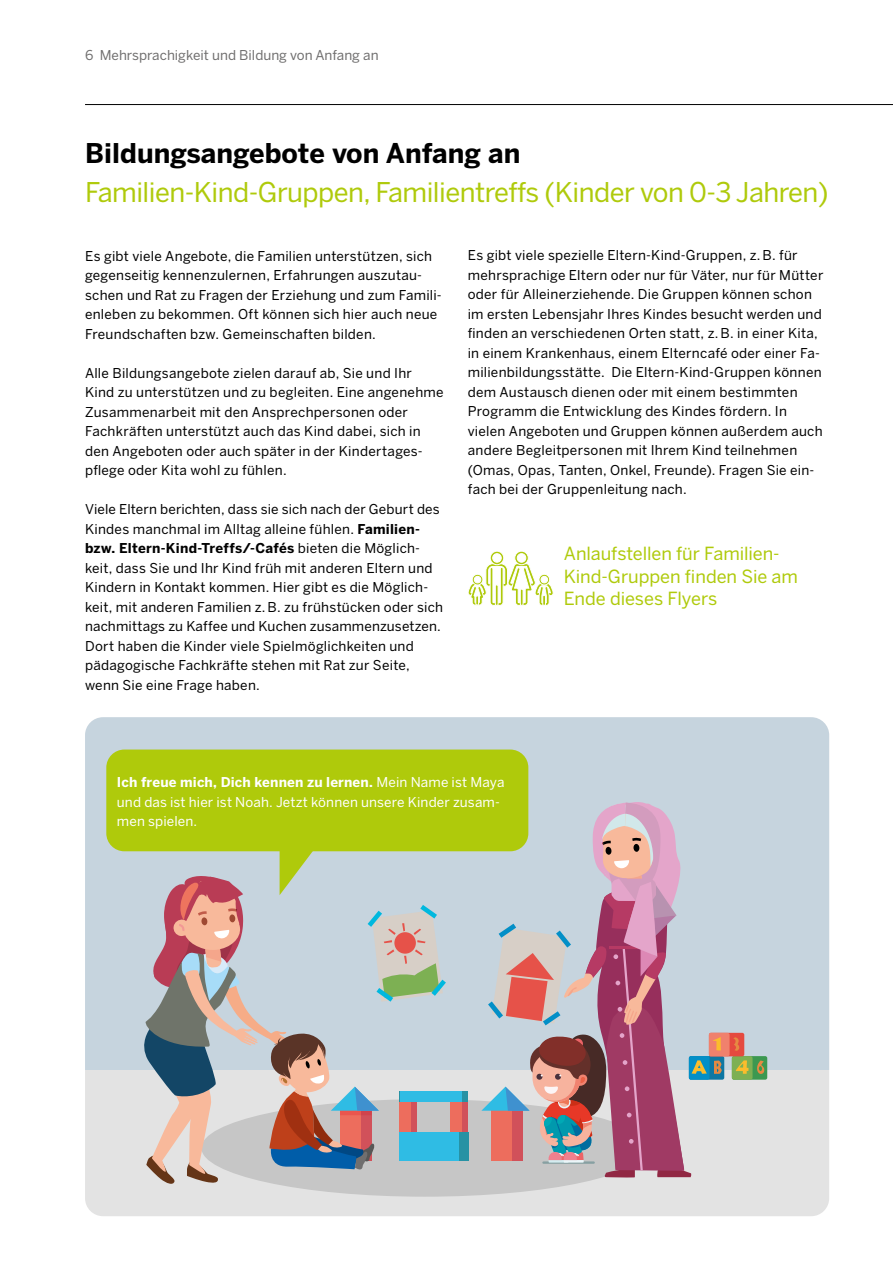
<style>
.page{position:relative;width:893px;height:1263px;background:#fff}
.page>*{position:absolute;margin:0;border:0;box-sizing:border-box;transform-origin:0 0}
.t1{font:27px "Benton Sans";letter-spacing:-.02em;color:#afca0b}
.t2{font:700 27px "Benton Sans";color:#000}
.t3{font:18px/22.5px "Benton Sans";letter-spacing:-.005em;color:#afca0b}
.t4{font:13.5px/19.5px "Benton Sans";letter-spacing:.02em;color:#000}
.t5{font:13.5px/19.5px "Benton Sans";letter-spacing:.01em;color:#fff}
.t6{font:13.5px "Benton Sans";color:#706f6f}
.s1{font-weight:700}
</style>
<div class="page">
<hr style="left:85px;top:104px;width:808px;height:1px;background:#000">
<div style="left:85px;top:717px;width:744px;height:499px;background:#e3e3e3;border-radius:18px"></div>
<div style="left:85px;top:717px;width:744px;height:352px;background:#c6d4de"></div>
<svg style="left:468px;top:551px;width:86px;height:55px"></svg>
<div style="left:106px;top:749px;width:422px;height:102px;background:#afca0b;border-radius:18px"></div>
<div style="left:201px;top:1099px;width:447px;height:98px;background:#c6c6c6;border-radius:50%"></div>
<div style="left:450px;top:1101px;width:18px;height:31px;background:#d1515a"></div>
<div style="left:450px;top:1101px;width:12px;height:31px;background:#ed6d5d"></div>
<div style="left:409px;top:1132px;width:59px;height:28px;background:#2792a4"></div>
<div style="left:400px;top:1132px;width:59px;height:28px;background:#2fbce4"></div>
<div style="left:400px;top:1091px;width:68px;height:10px;background:#2792a4"></div>
<div style="left:400px;top:1091px;width:62px;height:10px;background:#2fbce4"></div>
<div style="left:689px;top:1056px;width:35px;height:24px;background:#0f77a2;border-radius:2px"></div>
<div style="left:689px;top:1056px;width:20px;height:24px;background:#038fc7;border-radius:2px"></div>
<svg style="left:714px;top:1060px;width:8px;height:14px"></svg>
<div style="left:732px;top:1056px;width:35px;height:24px;background:#3c9850;border-radius:2px"></div>
<div style="left:732px;top:1056px;width:20px;height:24px;background:#7db053;border-radius:2px"></div>
<svg style="left:736px;top:1060px;width:12px;height:14px"></svg>
<svg style="left:757px;top:1060px;width:7px;height:14px"></svg>
<div style="left:709px;top:1033px;width:35px;height:23px;background:#e54a3f;border-radius:2px"></div>
<div style="left:709px;top:1033px;width:21px;height:23px;background:#f0816d;border-radius:2px"></div>
<svg style="left:713px;top:1037px;width:8px;height:13px"></svg>
<svg style="left:733px;top:1037px;width:6px;height:14px"></svg>
<svg style="left:143px;top:851px;width:315px;height:335px"></svg>
<svg style="left:481px;top:800px;width:226px;height:378px"></svg>
<p class="t6" style="left:85px;top:47px;width:295px">6 Mehrsprachigkeit und Bildung von Anfang an</p>
<h1 class="t2" style="left:85px;top:137px;width:437px">Bildungsangebote von Anfang an</h1>
<h1 class="t1" style="left:85px;top:176px;width:745px">Familien-Kind-Gruppen, Familientreffs (Kinder von 0-3 Jahren)</h1>
<p class="t4" style="left:85px;top:246px;width:358px">Es gibt viele Angebote, die Familien unterstützen, sich gegenseitig kennenzulernen, Erfahrungen auszutau&shy;schen und Rat zu Fragen der Erziehung und zum Famili&shy;enleben zu bekommen. Oft können sich hier auch neue Freundschaften bzw. Gemeinschaften bilden.</p>
<p class="t4" style="left:85px;top:363px;width:360px">Alle Bildungsangebote zielen darauf ab, Sie und Ihr Kind zu unterstützen und zu begleiten. Eine angenehme Zusammenarbeit mit den Ansprechpersonen oder Fachkräften unterstützt auch das Kind dabei, sich in den Angeboten oder auch später in der Kindertages&shy;pflege oder Kita wohl zu fühlen.</p>
<p class="t4" style="left:85px;top:499px;width:359px">Viele Eltern berichten, dass sie sich nach der Geburt des Kindes manchmal im Alltag alleine fühlen. <span class="s1">Familien&shy;bzw. Eltern-Kind-Treffs/-Cafés</span> bieten die Möglich&shy;keit, dass Sie und Ihr Kind früh mit anderen Eltern und Kindern in Kontakt kommen. Hier gibt es die Möglich&shy;keit, mit anderen Familien z.B. zu frühstücken oder sich nachmittags zu Kaffee und Kuchen zusammenzusetzen.<br>Dort haben die Kinder viele Spielmöglichkeiten und pädagogische Fachkräfte stehen mit Rat zur Seite, wenn Sie eine Frage haben.</p>
<p class="t4" style="left:468px;top:246px;width:357px">Es gibt viele spezielle Eltern-Kind-Gruppen, z.B. für mehrsprachige Eltern oder nur für Väter, nur für Mütter oder für Alleinerziehende. Die Gruppen können schon im ersten Lebensjahr Ihres Kindes besucht werden und finden an verschiedenen Orten statt, z.B. in einer Kita, in einem Krankenhaus, einem Elterncafé oder einer Fa&shy;milienbildungsstätte. Die Eltern-Kind-Gruppen können dem Austausch dienen oder mit einem bestimmten Programm die Entwicklung des Kindes fördern. In vielen Angeboten und Gruppen können außerdem auch andere Begleitpersonen mit Ihrem Kind teilnehmen (Omas, Opas, Tanten, Onkel, Freunde). Fragen Sie ein&shy;fach bei der Gruppenleitung nach.</p>
<h2 class="t3" style="left:564px;top:542px;width:236px">Anlaufstellen für Familien-<br>Kind-Gruppen finden Sie am<br>Ende dieses Flyers</h2>
<p class="t5" style="left:117px;top:772px;width:389px"><span class="s1">Ich freue mich, Dich kennen zu lernen.</span> Mein Name ist Maya und das ist hier ist Noah. Jetzt können unsere Kinder zusam&shy;men spielen.</p>
</div>
